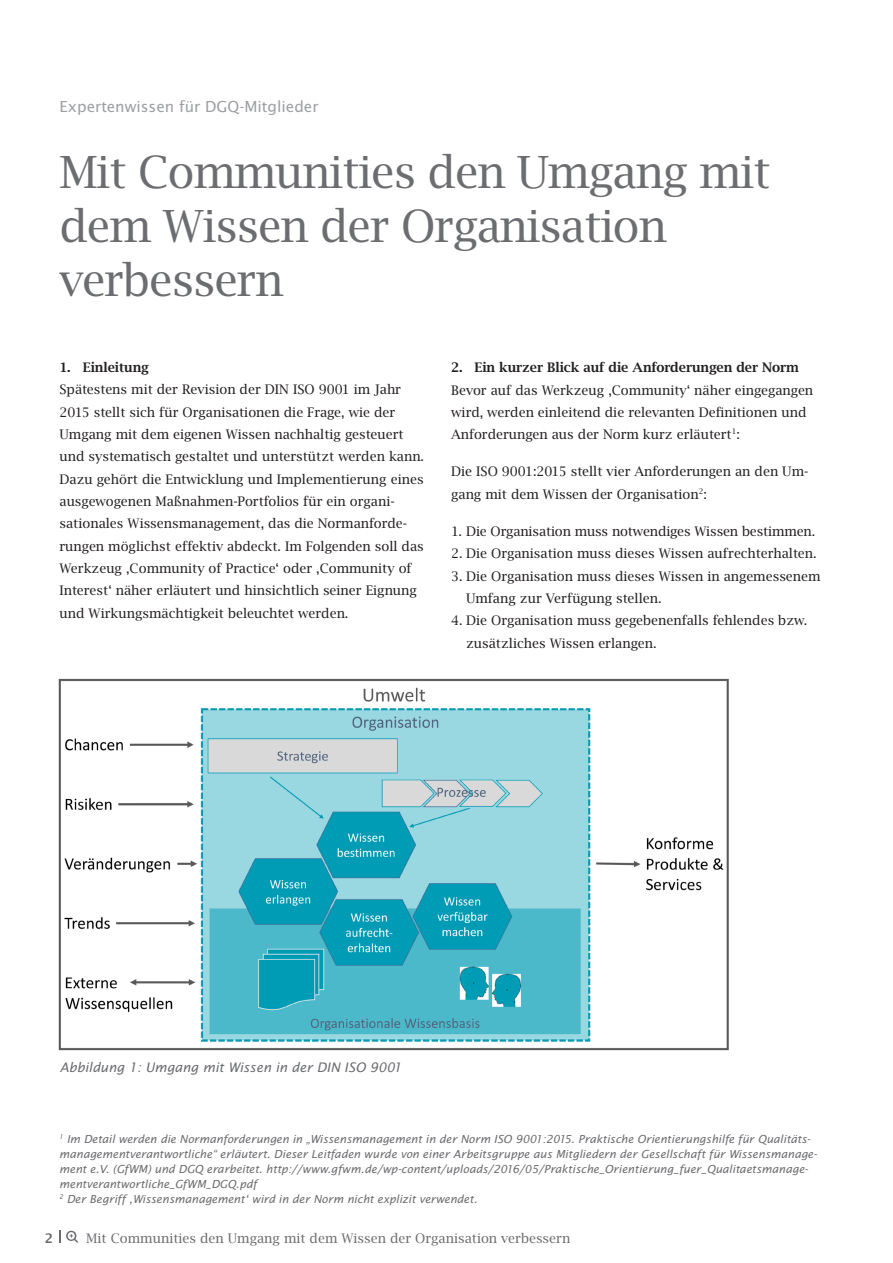
<style>
.page{position:relative;width:893px;height:1263px;background:#fff}
.page>*{position:absolute;margin:0;border:0;box-sizing:border-box;transform-origin:0 0}
.t1{font:48px/54px "Lucida Bright EF";letter-spacing:-.02em;color:#6c6d70}
.t2{font:16.5px "Lucida Sans EF";color:#9d9fa2}
.t3{font:14.25px/22.4px "Lucida Bright EF";color:#231f20}
.t4{font:14.25px "Lucida Bright EF";color:#6c6d70}
.t5{font:600 14.25px "Lucida Bright EF";letter-spacing:-.005em;color:#231f20}
.t6{font:italic 14.25px "Lucida Sans EF";color:#6c6d70}
.t7{font:600 14.25px "Lucida Sans EF";color:#6c6d70}
.t8{font:italic 12px/15px "Lucida Sans EF";color:#6c6d70}
</style>
<div class="page">
<svg style="left:66px;top:1231px;width:12px;height:11px"></svg>
<svg style="left:59px;top:1230px;width:1px;height:12px"></svg>
<img style="left:58px;top:678px;width:671px;height:373px">
<p class="t2" style="left:60px;top:97px;width:261px">Expertenwissen für DGQ-Mitglieder</p>
<h1 class="t1" style="left:60px;top:145px;width:712px">Mit Communities den Umgang mit dem Wissen der Organisation verbessern</h1>
<p class="t5" style="left:60px;top:360px;width:91px">1. Einleitung</p>
<p class="t3" style="left:60px;top:379px;width:366px">Spätestens mit der Revision der DIN ISO 9001 im Jahr 2015 stellt sich für Organisationen die Frage, wie der Umgang mit dem eigenen Wissen nachhaltig gesteuert und systematisch gestaltet und unterstützt werden kann.<br>Dazu gehört die Entwicklung und Implementierung eines ausgewogenen Maßnahmen-Portfolios für ein organi&shy;sationales Wissensmanagement, das die Normanforde&shy;rungen möglichst effektiv abdeckt. Im Folgenden soll das Werkzeug ‚Community of Practice‘ oder ‚Community of Interest‘ näher erläutert und hinsichtlich seiner Eignung und Wirkungsmächtigkeit beleuchtet werden.</p>
<p class="t5" style="left:451px;top:360px;width:349px">2. Ein kurzer Blick auf die Anforderungen der Norm</p>
<p class="t3" style="left:451px;top:379px;width:364px">Bevor auf das Werkzeug ‚Community‘ näher eingegangen wird, werden einleitend die relevanten Definitionen und<br>Anforderungen aus der Norm kurz erläutert<sup>1</sup>:</p>
<p class="t3" style="left:451px;top:460px;width:359px">Die ISO 9001:2015 stellt vier Anforderungen an den Um&shy;gang mit dem Wissen der Organisation<sup>2</sup>:</p>
<p class="t3" style="left:451px;top:520px;width:365px">1. Die Organisation muss notwendiges Wissen bestimmen.</p>
<p class="t3" style="left:451px;top:542px;width:367px">2. Die Organisation muss dieses Wissen aufrechterhalten.</p>
<p class="t3" style="left:466px;top:565px;width:356px;text-indent:-15px">3. Die Organisation muss dieses Wissen in angemessenem<br>Umfang zur Verfügung stellen.</p>
<p class="t3" style="left:466px;top:609px;width:343px;text-indent:-15px">4. Die Organisation muss gegebenenfalls fehlendes bzw. zusätzliches Wissen erlangen.</p>
<p class="t6" style="left:60px;top:1059px;width:343px">Abbildung 1: Umgang mit Wissen in der DIN ISO 9001</p>
<p class="t8" style="left:59px;top:1132px;width:759px"><sup>1</sup> Im Detail werden die Normanforderungen in „Wissensmanagement in der Norm ISO 9001:2015. Praktische Orientierungshilfe für Qualitäts&shy;managementverantwortliche“ erläutert. Dieser Leitfaden wurde von einer Arbeitsgruppe aus Mitgliedern der Gesellschaft für Wissensmanage&shy;ment e.V. (GfWM) und DGQ erarbeitet. http://www.gfwm.de/wp-content/uploads/2016/05/Praktische_Orientierung_fuer_Qualitaetsmanage&shy;mentverantwortliche_GfWM_DGQ.pdf<br><sup>2</sup> Der Begriff ‚Wissensmanagement‘ wird in der Norm nicht explizit verwendet.</p>
<p class="t7" style="left:45px;top:1231px;width:10px">2</p>
<p class="t4" style="left:86px;top:1231px;width:485px">Mit Communities den Umgang mit dem Wissen der Organisation verbessern</p>
</div>
